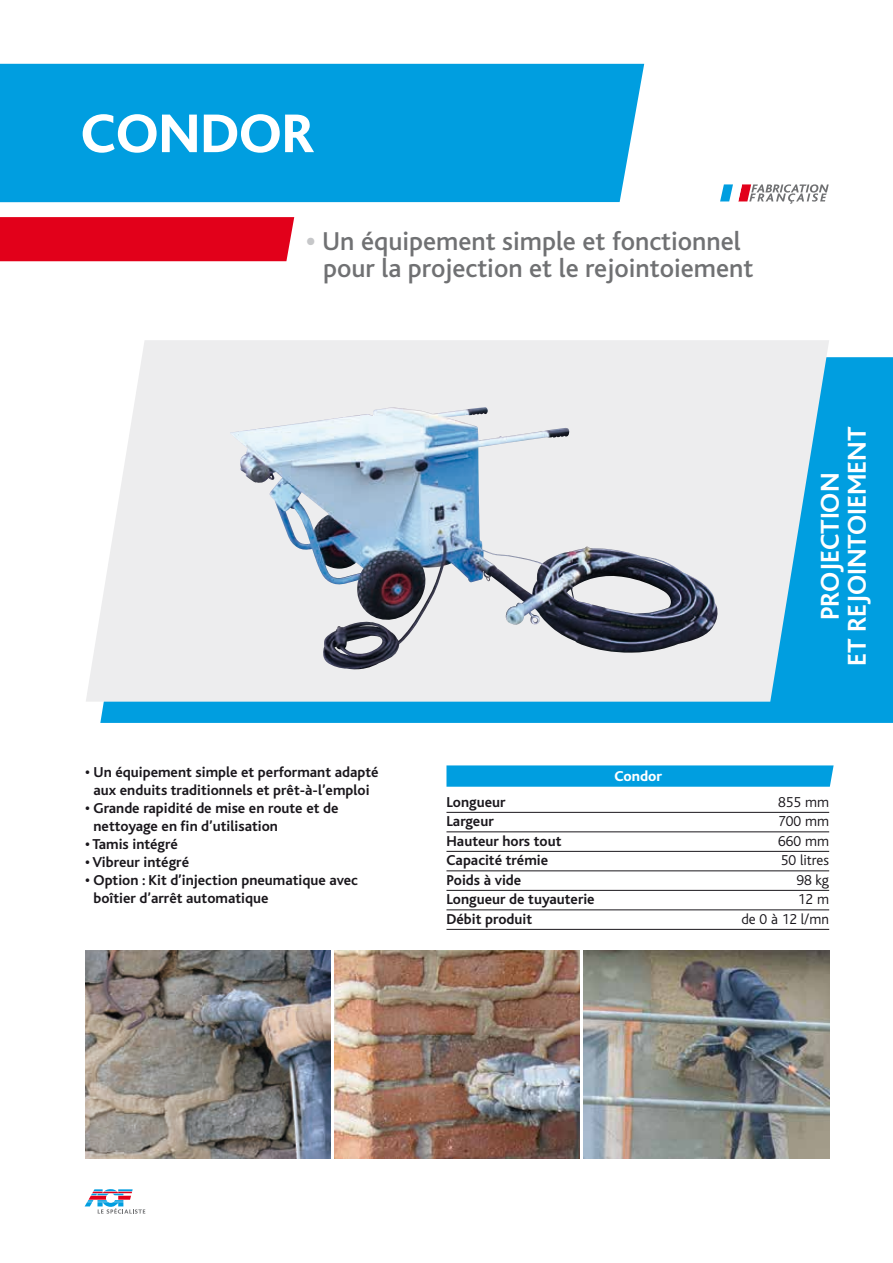
<style>
.page{position:relative;width:893px;height:1263px;background:#fff}
.page>*{position:absolute;margin:0;border:0;box-sizing:border-box;transform-origin:0 0}
.t1{font:800 57px "Bliss";color:#fff}
.t2{font:500 27px/27px "Bliss";color:#707173}
.t3{font:700 27px/27px "Bliss";color:#fff;text-align:center}
.t4{font:700 15px/18px "Bliss";color:#1a171c}
.t5{font:300 15px "Bliss";color:#1a171c}
.t6{font:800 15px "Bliss";color:#fff}
.s1{font-weight:800;color:#c6c7c9}
</style>
<div class="page">
<div style="left:0;top:64px;width:644px;height:138px;background:#009ee0"></div>
<div style="left:0;top:217px;width:294px;height:44px;background:#e2001a"></div>
<div style="left:100px;top:357px;width:793px;height:366px;background:#009ee0"></div>
<svg style="left:86px;top:340px;width:743px;height:362px;background:#dbe8ee"></svg>
<svg style="left:446px;top:765px;width:388px;height:22px;background:#0aa1e1"></svg>
<svg style="left:84px;top:1189px;width:62px;height:25px"></svg>
<img style="left:229px;top:407px;width:490px;height:264px">
<img style="left:85px;top:950px;width:245px;height:209px">
<img style="left:334px;top:950px;width:246px;height:209px">
<img style="left:584px;top:950px;width:245px;height:209px">
<svg style="left:720px;top:184px;width:109px;height:20px"></svg>
<hr style="left:446px;top:812px;width:383px;height:1px;background:#1a171c">
<hr style="left:446px;top:832px;width:383px;height:1px;background:#1a171c">
<hr style="left:446px;top:851px;width:383px;height:1px;background:#1a171c">
<hr style="left:446px;top:871px;width:383px;height:1px;background:#1a171c">
<hr style="left:446px;top:890px;width:383px;height:1px;background:#1a171c">
<hr style="left:446px;top:910px;width:383px;height:1px;background:#1a171c">
<hr style="left:446px;top:929px;width:383px;height:1px;background:#1a171c">
<h1 class="t1" style="left:81px;top:104px;width:235px">CONDOR</h1>
<h2 class="t2" style="left:323px;top:228px;width:432px;text-indent:-17px"><span class="s1">•</span> Un équipement simple et fonctionnel pour la projection et le rejointoiement</h2>
<h2 class="t3" style="left:817px;top:666px;width:241px;rotate:-90deg">PROJECTION<br>ET REJOINTOIEMENT</h2>
<p class="t4" style="left:85px;top:763px;width:295px;text-align:center">• Un équipement simple et performant adapté aux enduits traditionnels et prêt-à-l’emploi</p>
<p class="t4" style="left:94px;top:799px;width:246px;text-indent:-8px">• Grande rapidité de mise en route et de nettoyage en fin d’utilisation</p>
<p class="t4" style="left:85px;top:835px;width:95px">• Tamis intégré</p>
<p class="t4" style="left:85px;top:853px;width:106px">• Vibreur intégré</p>
<p class="t4" style="left:94px;top:871px;width:266px;text-indent:-8px">• Option : Kit d’injection pneumatique avec boîtier d’arrêt automatique</p>
<p class="t6" style="left:615px;top:768px;width:49px">Condor</p>
<p class="t4" style="left:446px;top:793px;width:61px">Longueur</p>
<p class="t5" style="left:778px;top:794px;width:52px">855 mm</p>
<p class="t4" style="left:446px;top:812px;width:49px">Largeur</p>
<p class="t5" style="left:778px;top:813px;width:52px">700 mm</p>
<p class="t4" style="left:446px;top:832px;width:117px">Hauteur hors tout</p>
<p class="t5" style="left:778px;top:833px;width:52px">660 mm</p>
<p class="t4" style="left:446px;top:851px;width:103px">Capacité trémie</p>
<p class="t5" style="left:781px;top:852px;width:50px">50 litres</p>
<p class="t4" style="left:446px;top:871px;width:76px">Poids à vide</p>
<p class="t5" style="left:796px;top:872px;width:34px">98 kg</p>
<p class="t4" style="left:446px;top:890px;width:150px">Longueur de tuyauterie</p>
<p class="t5" style="left:798px;top:891px;width:33px">12 m</p>
<p class="t4" style="left:446px;top:910px;width:87px">Débit produit</p>
<p class="t5" style="left:741px;top:911px;width:89px">de 0 à 12 l/mn</p>
</div>
